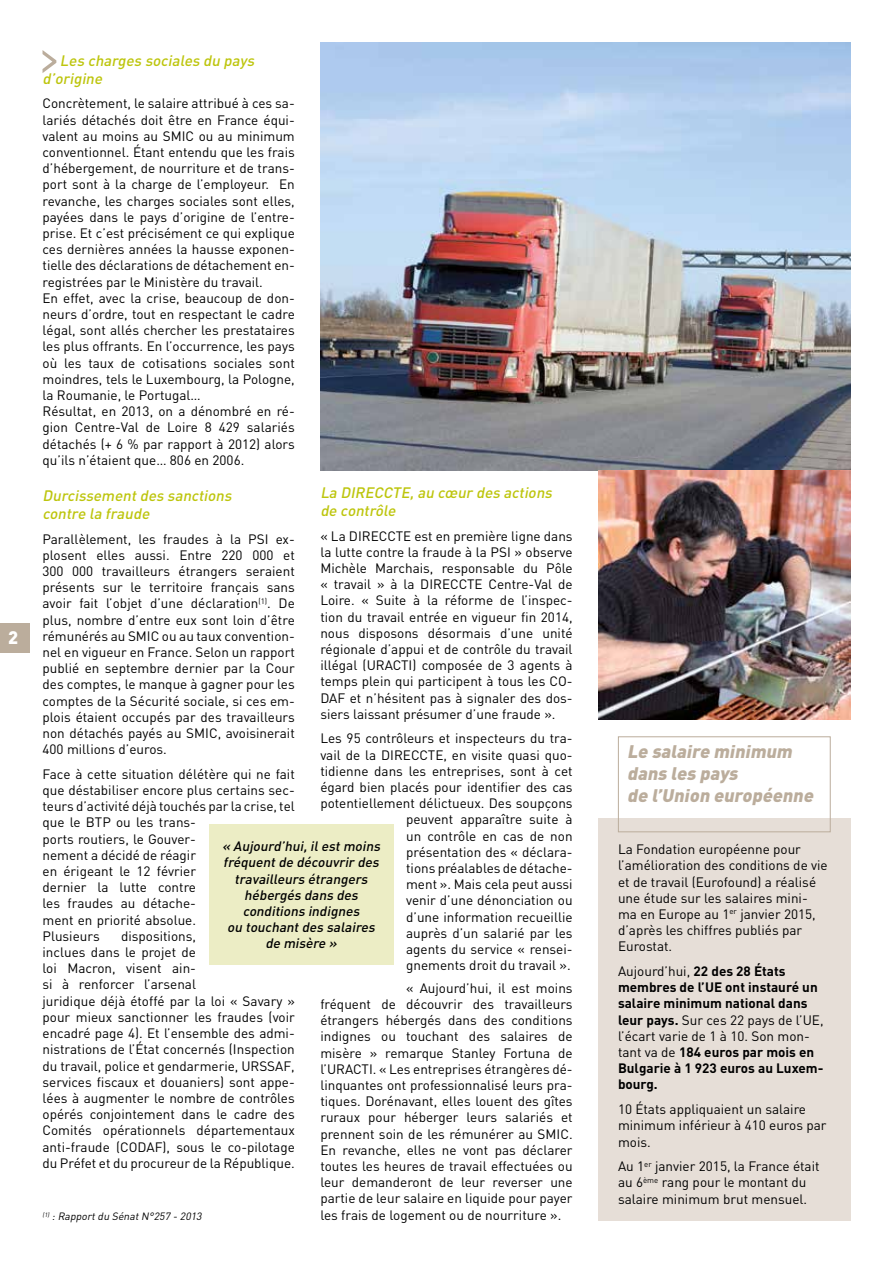
<style>
.page{position:relative;width:893px;height:1263px;background:#fff}
.page>*{position:absolute;margin:0;border:0;box-sizing:border-box;transform-origin:0 0}
.t1{font:italic 900 18px/21.6px "DIN";color:#bbad9c}
.t2{font:900 18px "DIN";color:#fff}
.t3{font:italic 500 15px/18px "DIN";color:#bdc50d}
.t4{font:13.5px/16.2px "DIN";color:#000}
.t5{font:700 13.5px/16.2px "DIN";color:#000}
.t6{font:italic 500 13.5px/16.2px "DIN";color:#000;text-align:center}
.t7{font:italic 10.5px "DIN";color:#000}
.s1{font-weight:400}
</style>
<div class="page">
<div style="left:0;top:623px;width:30px;height:30px;background:#bbad9c"></div>
<svg style="left:43px;top:50px;width:13px;height:23px"></svg>
<img style="left:320px;top:43px;width:530px;height:427px">
<div style="left:598px;top:817px;width:252px;height:403px;background:#e6ded7"></div>
<div style="left:618px;top:736px;width:213px;height:96px;border:1px solid #bbad9c"></div>
<img style="left:598px;top:470px;width:252px;height:250px">
<div style="left:209px;top:824px;width:184px;height:141px;background:#ecedc5"></div>
<h1 class="t2" style="left:8px;top:626px;width:12px">2</h1>
<p class="t3" style="left:43px;top:51px;width:217px;text-indent:17px">Les charges sociales du pays d’origine</p>
<p class="t4" style="left:43px;top:95px;width:254px">Concrètement, le salaire attribué à ces sa&shy;lariés détachés doit être en France équi&shy;valent au moins au SMIC ou au minimum conventionnel. Étant entendu que les frais d’hébergement, de nourriture et de trans&shy;port sont à la charge de l’employeur. En revanche, les charges sociales sont elles, payées dans le pays d’origine de l’entre&shy;prise. Et c’est précisément ce qui explique ces dernières années la hausse exponen&shy;tielle des déclarations de détachement en&shy;registrées par le Ministère du travail.<br>En effet, avec la crise, beaucoup de don&shy;neurs d’ordre, tout en respectant le cadre légal, sont allés chercher les prestataires les plus offrants. En l’occurrence, les pays où les taux de cotisations sociales sont moindres, tels le Luxembourg, la Pologne, la Roumanie, le Portugal…<br>Résultat, en 2013, on a dénombré en ré&shy;gion Centre-Val de Loire 8 429 salariés détachés (+ 6 % par rapport à 2012) alors qu’ils n’étaient que… 806 en 2006.</p>
<p class="t3" style="left:43px;top:486px;width:194px">Durcissementdes sanctions contre la fraude</p>
<p class="t4" style="left:43px;top:530px;width:254px;text-align:justify">Parallèlement, les fraudes à la PSI ex&shy;plosent elles aussi. Entre 220 000 et 300 000 travailleurs étrangers seraient présents sur le territoire français sans avoir fait l’objet d’une déclaration<sup>(1)</sup>. De plus, nombre d’entre eux sont loin d’être rémunérés au SMIC ou au taux convention&shy;nel en vigueur en France. Selon un rapport publié en septembre dernier par la Cour des comptes, le manque à gagner pour les comptes de la Sécurité sociale, si ces em&shy;plois étaient occupés par des travailleurs non détachés payés au SMIC, avoisinerait 400 millions d’euros.</p>
<p class="t4" style="left:43px;top:766px;width:254px">Face à cette situation délétère qui ne fait que déstabiliser encore plus certains sec&shy;teurs d’activité déjà touchés par la crise, tel que le BTP ou les trans-<br>ports routiers, le Gouver-<br>nement a décidé de réagir<br>en érigeant le 12 février<br>dernier la lutte contre<br>les fraudes au détache-<br>ment en priorité absolue.<br>Plusieurs</p>
<p class="t3" style="left:320px;top:483px;width:236px">La DIRECCTE,au cœur des actions de contrôle</p>
<p class="t4" style="left:320px;top:527px;width:254px;text-align:justify">« La DIRECCTE est en première ligne dans la lutte contre la fraude à la PSI » observe Michèle Marchais, responsable du Pôle « travail » à la DIRECCTE Centre-Val de Loire. « Suite à la réforme de l’inspec&shy;tion du travail entrée en vigueur fin 2014, nous disposons désormais d’une unité régionale d’appui et de contrôle du travail illégal (URACTI) composée de 3 agents à temps plein qui participent à tous les CO-DAF et n’hésitent pas à signaler des dos&shy;siers laissant présumer d’une fraude ».</p>
<p class="t4" style="left:320px;top:730px;width:254px;text-align:right">Les 95 contrôleurs et inspecteurs du tra&shy;vail de la DIRECCTE, en visite quasi quo&shy;tidienne dans les entreprises, sont à cet égard bien placés pour identifier des cas potentiellement délictueux. Des soupçons peuvent apparaître suite à<br>un contrôle en cas de non<br>présentation des « déclara-<br>tions préalables de détache-<br>ment ». Mais cela peut aussi<br>venir d’une dénonciation ou<br>d’une information recueillie<br>auprès d’un salarié par les<br>agents du service « rensei-<br>gnements droit du travail ».</p>
<p class="t4" style="left:320px;top:979px;width:254px;text-align:justify;text-indent:86px">« Aujourd’hui, il est moins fréquent de découvrir des travailleurs étrangers hébergés dans des conditions indignes ou touchant des salaires de misère » remarque Stanley Fortuna de l’URACTI. « Les entreprises étrangères dé&shy;linquantes ont professionnalisé leurs pra&shy;tiques. Dorénavant, elles louent des gîtes ruraux pour héberger leurs salariés et prennent soin de les rémunérer au SMIC.<br>En revanche, elles ne vont pas déclarer toutes les heures de travail effectuées ou leur demanderont de leur reverser une partie de leur salaire en liquide pour payer les frais de logement ou de nourriture ».</p>
<p class="t6" style="left:222px;top:838px;width:162px">« Aujourd’hui,ilestmoins fréquentde découvrir des travailleurs étrangers hébergés dans des conditions indignes<br>ou touchantdes salaires de misère »</p>
<p class="t4" style="left:43px;top:928px;width:254px;text-indent:79px">dispositions,<br>inclues dans le projet de<br>loi Macron, visent ain-<br>si à renforcer l’arsenal<br>juridique déjà étoffé par la loi « Savary » pour mieux sanctionner les fraudes (voir encadré page 4). Et l’ensemble des admi&shy;nistrations de l’État concernés (Inspection du travail, police et gendarmerie, URSSAF, services fiscaux et douaniers) sont appe&shy;lées à augmenter le nombre de contrôles opérés conjointement dans le cadre des Comités opérationnels départementaux anti-fraude (CODAF), sous le co-pilotage du Préfet et du procureur de la République.</p>
<p class="t7" style="left:43px;top:1210px;width:163px"><sup>(1)</sup> :Rapportdu SénatN°257 - 2013</p>
<h1 class="t1" style="left:627px;top:740px;width:191px">Le salaire minimum dans les pays<br>de l’Union européenne</h1>
<p class="t4" style="left:618px;top:841px;width:211px">La Fondation européenne pour l’amélioration des conditions de vie et de travail (Eurofound) a réalisé une étude sur les salaires mini&shy;ma en Europe au 1<sup>er</sup> janvier 2015, d’après les chiffres publiés par<br>Eurostat.</p>
<p class="t5" style="left:618px;top:962px;width:207px"><span class="s1">Aujourd’hui,</span> 22 des 28 États membres de l’UE ont instauré un salaire minimum national dans leur pays. <span class="s1">Sur ces 22 pays de l’UE, l’écart varie de 1 à 10. Son mon&shy;tant va de</span> 184 euros par mois en<br>Bulgarie à 1 923 euros au Luxem&shy;bourg.</p>
<p class="t4" style="left:618px;top:1101px;width:210px">10 États appliquaient un salaire minimum inférieur à 410 euros par mois.</p>
<p class="t4" style="left:618px;top:1158px;width:203px">Au 1<sup>er</sup> janvier 2015, la France était au 6<sup>ème</sup> rang pour le montant du salaire minimum brut mensuel.</p>
</div>
